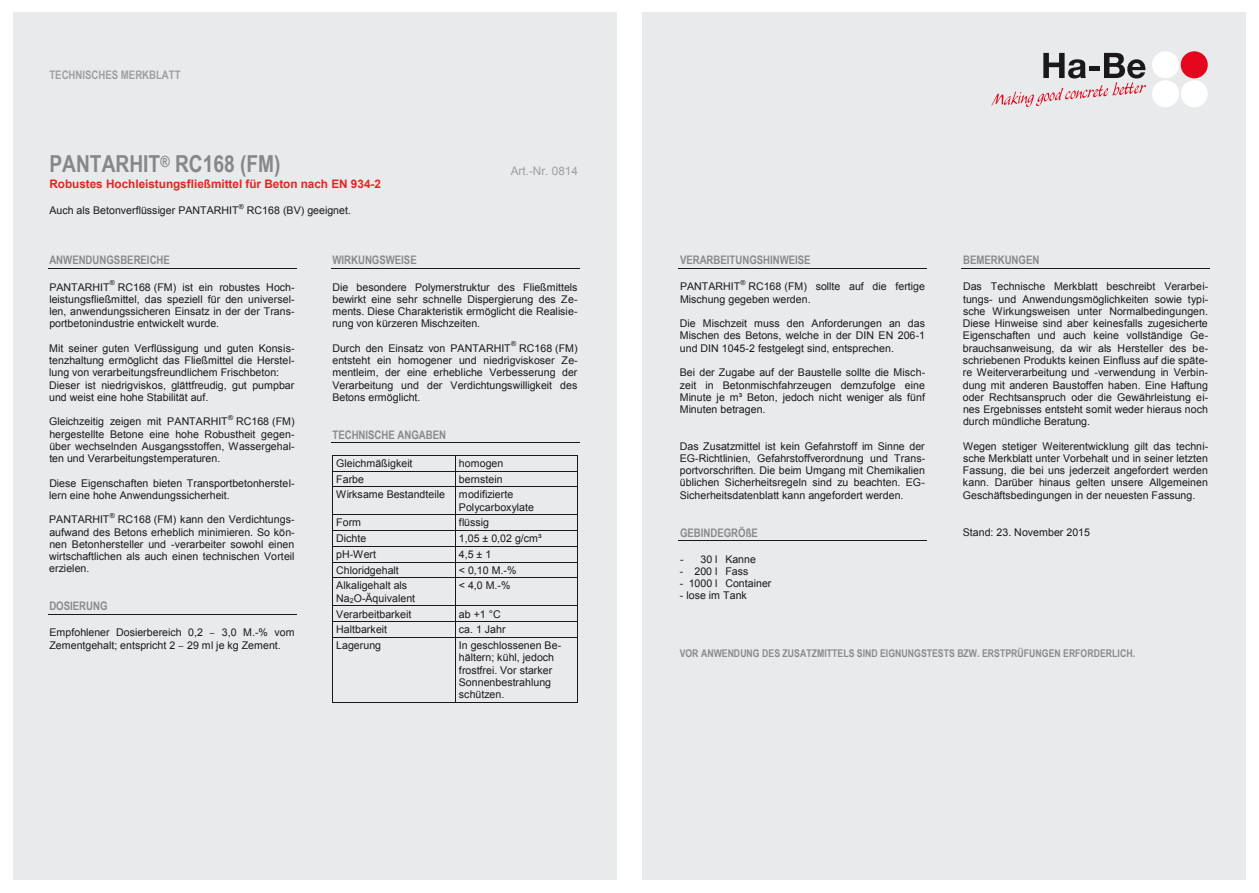
<style>
.page{position:relative;width:1259px;height:893px;background:#fff}
.page>*{position:absolute;margin:0;border:0;box-sizing:border-box;transform-origin:0 0}
.t1{font:700 23.4px "Arial Narrow";color:#868789}
.t2{font:700 11.7px "Arial Narrow";letter-spacing:-.005em;color:#888a8c}
.t3{font:700 11.7px "Arial";color:#e52521}
.t4{font:700 11.7px "Arial Narrow";letter-spacing:-.005em;color:#9d9fa0}
.t5{font:11.7px "Arial";color:#9d9fa0}
.t6{font:10.65px/12.3px "Arial";color:#1b181c;text-align:justify}
.t7{font:700 10.65px "Arial Narrow";color:#888a8c}
.t8{font:6.9px "Arial";color:#1b181c}
.s1{font-style:inherit}
</style>
<div class="page">
<div style="left:642px;top:13px;width:604px;height:867px;background:#e9eaeb"></div>
<div style="left:13px;top:13px;width:604px;height:867px;background:#e9eaeb"></div>
<hr style="left:48px;top:268px;width:248px;height:1px;background:#1b181c">
<hr style="left:48px;top:614px;width:248px;height:1px;background:#1b181c">
<hr style="left:331px;top:268px;width:248px;height:1px;background:#1b181c">
<hr style="left:331px;top:442px;width:248px;height:1px;background:#1b181c">
<hr style="left:333px;top:455px;width:122px;height:1px;background:#1b181c">
<hr style="left:455px;top:455px;width:122px;height:1px;background:#1b181c">
<hr style="left:333px;top:471px;width:122px;height:1px;background:#1b181c">
<hr style="left:455px;top:471px;width:122px;height:1px;background:#1b181c">
<hr style="left:333px;top:487px;width:122px;height:1px;background:#1b181c">
<hr style="left:455px;top:487px;width:122px;height:1px;background:#1b181c">
<hr style="left:333px;top:515px;width:122px;height:1px;background:#1b181c">
<hr style="left:455px;top:515px;width:122px;height:1px;background:#1b181c">
<hr style="left:333px;top:530px;width:122px;height:1px;background:#1b181c">
<hr style="left:455px;top:530px;width:122px;height:1px;background:#1b181c">
<hr style="left:333px;top:546px;width:122px;height:1px;background:#1b181c">
<hr style="left:455px;top:546px;width:122px;height:1px;background:#1b181c">
<hr style="left:333px;top:562px;width:122px;height:1px;background:#1b181c">
<hr style="left:455px;top:562px;width:122px;height:1px;background:#1b181c">
<hr style="left:333px;top:578px;width:122px;height:1px;background:#1b181c">
<hr style="left:455px;top:578px;width:122px;height:1px;background:#1b181c">
<hr style="left:333px;top:606px;width:122px;height:1px;background:#1b181c">
<hr style="left:455px;top:606px;width:122px;height:1px;background:#1b181c">
<hr style="left:333px;top:621px;width:122px;height:1px;background:#1b181c">
<hr style="left:455px;top:621px;width:122px;height:1px;background:#1b181c">
<svg style="left:332px;top:455px;width:1px;height:184px"></svg>
<hr style="left:333px;top:637px;width:122px;height:1px;background:#1b181c">
<svg style="left:455px;top:456px;width:1px;height:183px"></svg>
<hr style="left:455px;top:637px;width:122px;height:1px;background:#1b181c">
<svg style="left:577px;top:455px;width:1px;height:184px"></svg>
<hr style="left:332px;top:639px;width:1px;height:63px;background:#1b181c">
<hr style="left:333px;top:702px;width:122px;height:1px;background:#1b181c">
<hr style="left:455px;top:639px;width:1px;height:63px;background:#1b181c">
<hr style="left:455px;top:702px;width:122px;height:1px;background:#1b181c">
<hr style="left:577px;top:639px;width:1px;height:63px;background:#1b181c">
<hr style="left:678px;top:268px;width:249px;height:1px;background:#1b181c">
<hr style="left:678px;top:540px;width:249px;height:1px;background:#1b181c">
<hr style="left:961px;top:268px;width:249px;height:1px;background:#1b181c">
<div style="left:1152px;top:80px;width:27px;height:27px;background:#fff;border-radius:50%"></div>
<div style="left:1180px;top:80px;width:27px;height:27px;background:#fff;border-radius:50%"></div>
<div style="left:1152px;top:51px;width:27px;height:27px;background:#fff;border-radius:50%"></div>
<div style="left:1180px;top:51px;width:27px;height:27px;background:#e3061c;border-radius:50%"></div>
<svg style="left:991px;top:53px;width:155px;height:54px"></svg>
<p class="t4" style="left:49px;top:66px;width:133px">TECHNISCHES MERKBLATT</p>
<h1 class="t1" style="left:49px;top:147px;width:233px">PANTARHIT<sup>®</sup> RC168 (FM)</h1>
<p class="t3" style="left:49px;top:176px;width:333px">Robustes Hochleistungsfließmittel für Beton nach EN 934-2</p>
<p class="t6" style="left:49px;top:204px;width:191px">Auch als Betonverflüssiger PANTARHIT</p>
<p class="t8" style="left:239px;top:202px;width:7px">®</p>
<p class="t6" style="left:247px;top:204px;width:106px">RC168 (BV) geeignet.</p>
<p class="t5" style="left:511px;top:164px;width:69px">Art.-Nr. 0814</p>
<p class="t2" style="left:49px;top:251px;width:122px">ANWENDUNGSBEREICHE</p>
<p class="t6" style="left:49px;top:281px;width:62px">PANTARHIT</p>
<p class="t8" style="left:110px;top:278px;width:7px">®</p>
<p class="t6" style="left:49px;top:281px;width:247px;text-indent:68px">RC168 (FM) ist ein robustes Hoch&shy;leistungsfließmittel, das speziell für den universel&shy;len, anwendungssicheren Einsatz in der der Trans&shy;portbetonindustrie entwickelt wurde.</p>
<p class="t6" style="left:49px;top:342px;width:247px;text-align:left">Mit seiner guten Verflüssigung und guten Konsis&shy;tenzhaltung ermöglicht das Fließmittel die Herstel&shy;lung von verarbeitungsfreundlichem Frischbeton:<br>Dieser ist niedrigviskos, glättfreudig, gut pumpbar und weist eine hohe Stabilität auf.</p>
<p class="t6" style="left:49px;top:416px;width:180px">Gleichzeitig zeigen mit PANTARHIT</p>
<p class="t8" style="left:228px;top:413px;width:7px">®</p>
<p class="t6" style="left:49px;top:416px;width:247px;text-indent:187px">RC168 (FM) hergestellte Betone eine hohe Robustheit gegen&shy;über wechselnden Ausgangsstoffen, Wassergehal&shy;ten und Verarbeitungstemperaturen.</p>
<p class="t6" style="left:49px;top:477px;width:247px">Diese Eigenschaften bieten Transportbetonherstel&shy;lern eine hohe Anwendungssicherheit.</p>
<p class="t6" style="left:49px;top:514px;width:62px">PANTARHIT</p>
<p class="t8" style="left:110px;top:511px;width:7px">®</p>
<p class="t6" style="left:49px;top:514px;width:247px;text-indent:68px">RC168 (FM) kann den Verdichtungs&shy;aufwand des Betons erheblich minimieren. So kön&shy;nen Betonhersteller und -verarbeiter sowohl einen wirtschaftlichen als auch einen technischen Vorteil erzielen.</p>
<p class="t2" style="left:49px;top:597px;width:60px">DOSIERUNG</p>
<p class="t6" style="left:49px;top:627px;width:247px">Empfohlener Dosierbereich 0,2 <span class="s1">–</span> 3,0 M.-% vom<br>Zementgehalt; entspricht 2 <span class="s1">–</span> 29 ml je kg Zement.</p>
<p class="t2" style="left:332px;top:251px;width:86px">WIRKUNGSWEISE</p>
<p class="t6" style="left:332px;top:281px;width:247px">Die besondere Polymerstruktur des Fließmittels bewirkt eine sehr schnelle Dispergierung des Ze&shy;ments. Diese Charakteristik ermöglicht die Realisie&shy;rung von kürzeren Mischzeiten.</p>
<p class="t6" style="left:332px;top:342px;width:180px">Durch den Einsatz von PANTARHIT</p>
<p class="t8" style="left:511px;top:339px;width:7px">®</p>
<p class="t6" style="left:332px;top:342px;width:247px;text-indent:187px">RC168 (FM) entsteht ein homogener und niedrigviskoser Ze&shy;mentleim, der eine erhebliche Verbesserung der Verarbeitung und der Verdichtungswilligkeit des Betons ermöglicht.</p>
<p class="t2" style="left:332px;top:426px;width:115px">TECHNISCHE ANGABEN</p>
<p class="t6" style="left:336px;top:457px;width:78px">Gleichmäßigkeit</p>
<p class="t6" style="left:459px;top:457px;width:46px">homogen</p>
<p class="t6" style="left:336px;top:473px;width:29px">Farbe</p>
<p class="t6" style="left:459px;top:473px;width:45px">bernstein</p>
<p class="t6" style="left:336px;top:489px;width:110px">Wirksame Bestandteile</p>
<p class="t6" style="left:459px;top:489px;width:77px">modifizierte<br>Polycarboxylate</p>
<p class="t6" style="left:336px;top:517px;width:26px">Form</p>
<p class="t6" style="left:459px;top:517px;width:32px">flüssig</p>
<p class="t6" style="left:336px;top:532px;width:32px">Dichte</p>
<p class="t6" style="left:459px;top:532px;width:84px">1,05 ± 0,02 g/cm³</p>
<p class="t6" style="left:336px;top:548px;width:41px">pH-Wert</p>
<p class="t6" style="left:459px;top:548px;width:34px">4,5 ± 1</p>
<p class="t6" style="left:336px;top:564px;width:64px">Chloridgehalt</p>
<p class="t6" style="left:459px;top:564px;width:59px">&lt; 0,10 M.-%</p>
<p class="t6" style="left:336px;top:580px;width:80px">Alkaligehalt als<br>Na<sub>2</sub>O-Äquivalent</p>
<p class="t6" style="left:459px;top:580px;width:53px">&lt; 4,0 M.-%</p>
<p class="t6" style="left:336px;top:608px;width:77px">Verarbeitbarkeit</p>
<p class="t6" style="left:459px;top:608px;width:43px">ab +1 °C</p>
<p class="t6" style="left:336px;top:624px;width:52px">Haltbarkeit</p>
<p class="t6" style="left:459px;top:624px;width:48px">ca. 1 Jahr</p>
<p class="t6" style="left:336px;top:639px;width:46px">Lagerung</p>
<p class="t6" style="left:459px;top:639px;width:104px;text-align:left">In geschlossenen Be&shy;hältern; kühl, jedoch frostfrei. Vor starker<br>Sonnenbestrahlung schützen.</p>
<p class="t2" style="left:680px;top:251px;width:132px">VERARBEITUNGSHINWEISE</p>
<p class="t6" style="left:680px;top:281px;width:62px">PANTARHIT</p>
<p class="t8" style="left:740px;top:278px;width:7px">®</p>
<p class="t6" style="left:680px;top:281px;width:247px;text-indent:68px">RC168 (FM) sollte auf die fertige<br>Mischung gegeben werden.</p>
<p class="t6" style="left:680px;top:317px;width:247px">Die Mischzeit muss den Anforderungen an das Mischen des Betons, welche in der DIN EN 206-1 und DIN 1045-2 festgelegt sind, entsprechen.</p>
<p class="t6" style="left:680px;top:366px;width:247px">Bei der Zugabe auf der Baustelle sollte die Misch&shy;zeit in Betonmischfahrzeugen demzufolge eine Minute je m³ Beton, jedoch nicht weniger als fünf Minuten betragen.</p>
<p class="t6" style="left:680px;top:440px;width:247px">Das Zusatzmittel ist kein Gefahrstoff im Sinne der EG-Richtlinien, Gefahrstoffverordnung und Trans&shy;portvorschriften. Die beim Umgang mit Chemikalien üblichen Sicherheitsregeln sind zu beachten. EG-Sicherheitsdatenblatt kann angefordert werden.</p>
<p class="t2" style="left:680px;top:523px;width:79px">GEBINDEGRÖßE</p>
<p class="t6" style="left:680px;top:553px;width:78px">- 30 l Kanne</p>
<p class="t6" style="left:680px;top:565px;width:70px">- 200 l Fass</p>
<p class="t6" style="left:680px;top:577px;width:93px">- 1000 l Container</p>
<p class="t6" style="left:680px;top:590px;width:68px">- lose im Tank</p>
<p class="t2" style="left:963px;top:251px;width:78px">BEMERKUNGEN</p>
<p class="t6" style="left:962px;top:281px;width:247px">Das Technische Merkblatt beschreibt Verarbei&shy;tungs- und Anwendungsmöglichkeiten sowie typi&shy;sche Wirkungsweisen unter Normalbedingungen.<br>Diese Hinweise sind aber keinesfalls zugesicherte Eigenschaften und auch keine vollständige Ge&shy;brauchsanweisung, da wir als Hersteller des be&shy;schriebenen Produkts keinen Einfluss auf die späte&shy;re Weiterverarbeitung und -verwendung in Verbin&shy;dung mit anderen Baustoffen haben. Eine Haftung oder Rechtsanspruch oder die Gewährleistung ei&shy;nes Ergebnisses entsteht somit weder hieraus noch durch mündliche Beratung.</p>
<p class="t6" style="left:963px;top:440px;width:247px">Wegen stetiger Weiterentwicklung gilt das techni&shy;sche Merkblatt unter Vorbehalt und in seiner letzten Fassung, die bei uns jederzeit angefordert werden kann. Darüber hinaus gelten unsere Allgemeinen Geschäftsbedingungen in der neuesten Fassung.</p>
<p class="t6" style="left:963px;top:526px;width:129px">Stand: 23. November 2015</p>
<p class="t7" style="left:680px;top:646px;width:457px">VOR ANWENDUNG DES ZUSATZMITTELS SIND EIGNUNGSTESTS BZW. ERSTPRÜFUNGEN ERFORDERLICH.</p>
</div>
